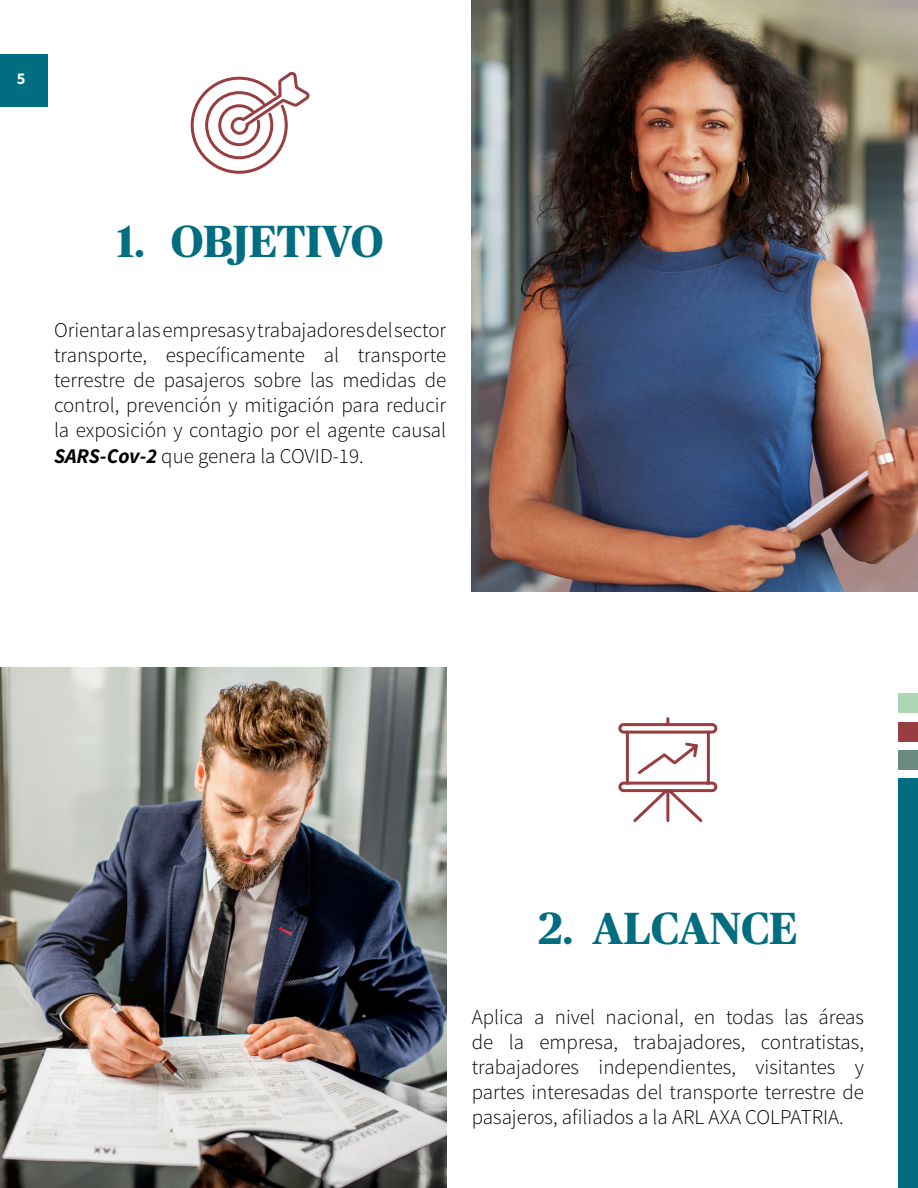
<style>
.page{position:relative;width:918px;height:1188px;background:#fff}
.page>*{position:absolute;margin:0;border:0;box-sizing:border-box;transform-origin:0 0}
.t1{font:700 45px "Publico Headline";color:#006e80}
.t2{font:300 21px/25.2px "Source Sans Pro";color:#000;text-align:justify}
.t3{font:700 16.5px "Source Sans Pro";color:#fff}
.s1{font-weight:700;font-style:italic}
</style>
<div class="page">
<div style="left:0;top:54px;width:48px;height:52px;background:#006e80"></div>
<div style="left:899px;top:779px;width:19px;height:409px;background:#006e80"></div>
<div style="left:899px;top:750px;width:19px;height:20px;background:#6a8b82"></div>
<div style="left:899px;top:722px;width:19px;height:19px;background:#983e41"></div>
<div style="left:899px;top:693px;width:19px;height:20px;background:#add6b5"></div>
<img style="left:0;top:668px;width:446px;height:520px">
<img style="left:472px;top:0;width:446px;height:591px">
<svg style="left:190px;top:71px;width:120px;height:103px"></svg>
<svg style="left:618px;top:717px;width:100px;height:105px"></svg>
<p class="t3" style="left:17px;top:68px;width:10px">5</p>
<h1 class="t1" style="left:117px;top:209px;width:268px">1. OBJETIVO</h1>
<p class="t2" style="left:54px;top:317px;width:394px">Orientar a las empresas y trabajadores del sector transporte, específicamente al transporte terrestre de pasajeros sobre las medidas de control, prevención y mitigación para reducir la exposición y contagio por el agente causal <span class="s1">SARS-Cov-2</span> que genera la COVID-19.</p>
<h1 class="t1" style="left:539px;top:896px;width:260px">2. ALCANCE</h1>
<p class="t2" style="left:472px;top:1004px;width:394px">Aplica a nivel nacional, en todas las áreas de la empresa, trabajadores, contratistas, trabajadores independientes, visitantes y partes interesadas del transporte terrestre de pasajeros, afiliados a la ARL AXA COLPATRIA.</p>
</div>
